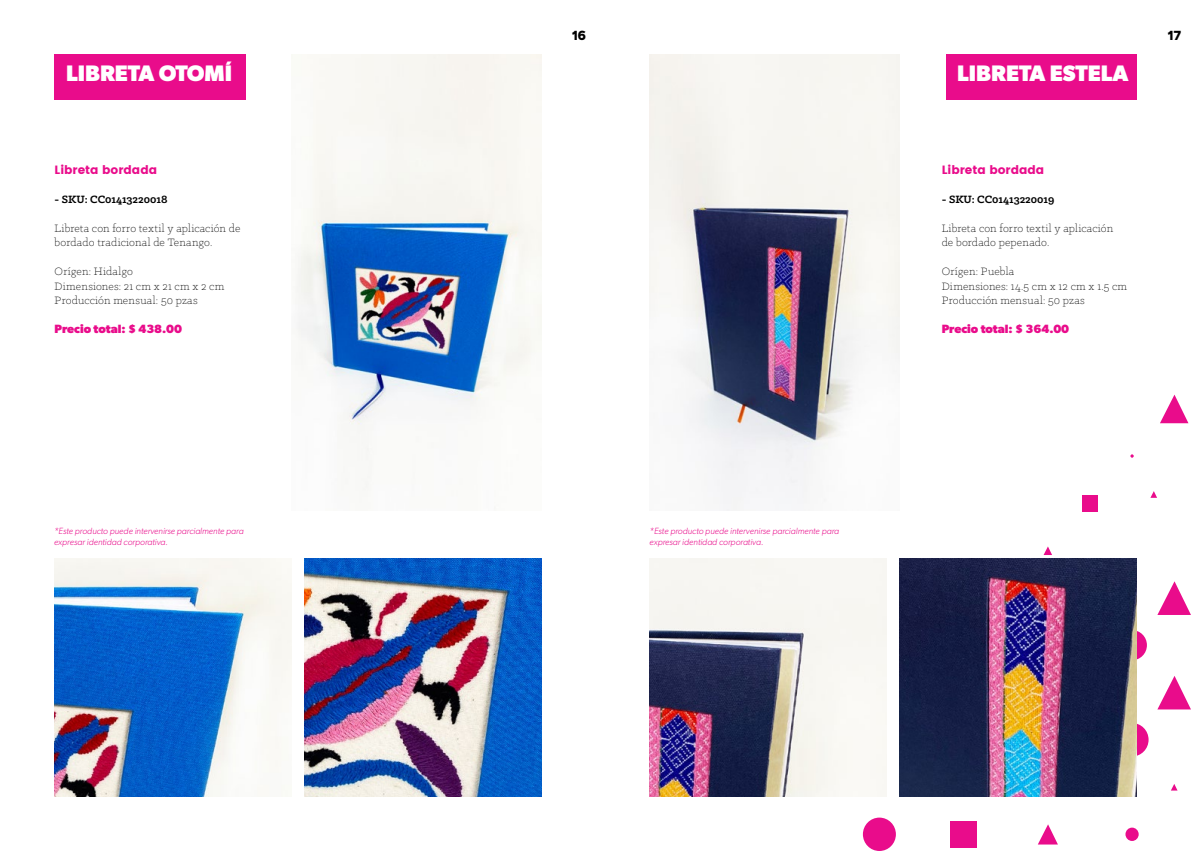
<style>
.page{position:relative;width:1191px;height:851px;background:#fff}
.page>*{position:absolute;margin:0;border:0;box-sizing:border-box;transform-origin:0 0}
.t1{font:700 22.5px "Gibson";color:#fff}
.t2{font:800 13.5px "AXIS";color:#000}
.t3{font:300 12px/14.4px "Klinic Slab";letter-spacing:.015em;color:#000}
.t4{font:700 12px "Gibson";color:#e90c8b}
.t5{font:700 12px "Klinic Slab";color:#000}
.t6{font:12px "Poppins";color:#e90c8b}
.t7{font:italic 300 9px/10.8px "Gibson";color:#e90c8b}
</style>
<div class="page">
<img style="left:296px;top:54px;width:245px;height:436px">
<img style="left:54px;top:558px;width:237px;height:238px">
<img style="left:304px;top:558px;width:237px;height:238px">
<div style="left:54px;top:54px;width:192px;height:45px;background:#e90c8b"></div>
<svg style="left:1151px;top:491px;width:6px;height:6px"></svg>
<svg style="left:1043px;top:546px;width:9px;height:9px"></svg>
<div style="left:1117px;top:630px;width:30px;height:30px;background:#e90c8b;border-radius:50%"></div>
<div style="left:1115px;top:723px;width:33px;height:33px;background:#e90c8b;border-radius:50%"></div>
<div style="left:863px;top:817px;width:33px;height:33px;background:#e90c8b;border-radius:50%"></div>
<div style="left:950px;top:820px;width:27px;height:27px;background:#e90c8b"></div>
<svg style="left:1038px;top:824px;width:20px;height:20px"></svg>
<div style="left:1125px;top:827px;width:13px;height:13px;background:#e90c8b;border-radius:50%"></div>
<svg style="left:1160px;top:394px;width:28px;height:29px"></svg>
<div style="left:1082px;top:495px;width:15px;height:16px;background:#e90c8b"></div>
<svg style="left:1157px;top:581px;width:34px;height:34px"></svg>
<svg style="left:1157px;top:676px;width:34px;height:33px"></svg>
<svg style="left:1171px;top:784px;width:6px;height:6px"></svg>
<img style="left:649px;top:54px;width:250px;height:456px">
<img style="left:649px;top:558px;width:238px;height:238px">
<img style="left:899px;top:558px;width:238px;height:238px">
<div style="left:946px;top:54px;width:191px;height:45px;background:#e90c8b"></div>
<p class="t2" style="left:572px;top:26px;width:16px">16</p>
<p class="t2" style="left:1167px;top:26px;width:16px">17</p>
<h1 class="t1" style="left:66px;top:60px;width:167px">LIBRETA OTOMÍ</h1>
<h1 class="t1" style="left:957px;top:60px;width:173px">LIBRETA ESTELA</h1>
<p class="t6" style="left:55px;top:163px;width:104px">Libreta bordada</p>
<p class="t5" style="left:55px;top:191px;width:114px">- SKU: CC01413220018</p>
<p class="t3" style="left:55px;top:220px;width:187px">Libreta con forro textil y aplicación de bordado tradicional de Tenango.</p>
<p class="t3" style="left:55px;top:264px;width:171px">Orígen: Hidalgo<br>Dimensiones: 21 cm x 21 cm x 2 cm<br>Producción mensual: 50 pzas</p>
<p class="t4" style="left:55px;top:321px;width:129px">Precio total: $ 438.00</p>
<p class="t6" style="left:941px;top:163px;width:104px">Libreta bordada</p>
<p class="t5" style="left:941px;top:191px;width:114px">- SKU: CC01413220019</p>
<p class="t3" style="left:941px;top:220px;width:173px">Libreta con forro textil y aplicación de bordado pepenado.</p>
<p class="t3" style="left:941px;top:264px;width:187px">Orígen: Puebla<br>Dimensiones: 14.5 cm x 12 cm x 1.5 cm<br>Producción mensual: 50 pzas</p>
<p class="t4" style="left:941px;top:321px;width:129px">Precio total: $ 364.00</p>
<p class="t7" style="left:54px;top:525px;width:191px">*Este producto puede intervenirse parcialmente para expresar identidad corporativa.</p>
<p class="t7" style="left:649px;top:525px;width:191px">*Este producto puede intervenirse parcialmente para expresar identidad corporativa.</p>
</div>
